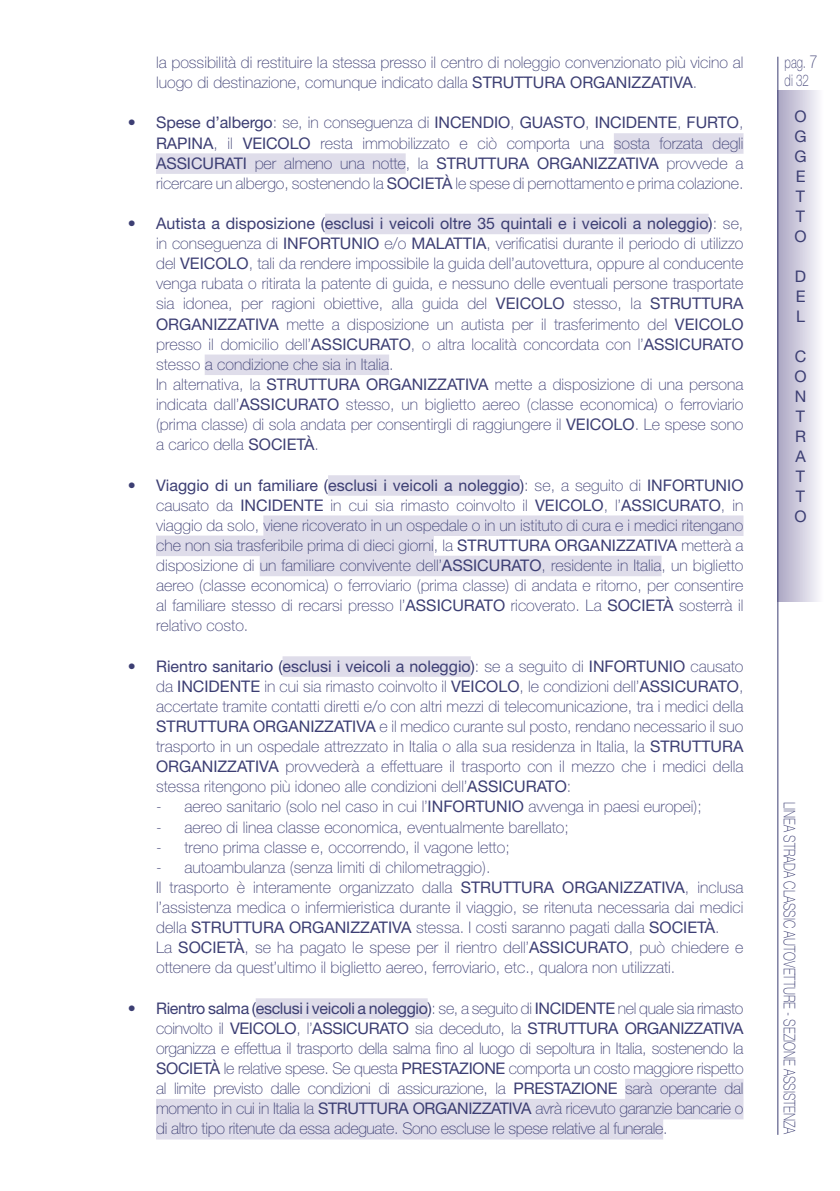
<style>
.page{position:relative;width:840px;height:1191px;background:#fff}
.page>*{position:absolute;margin:0;border:0;box-sizing:border-box;transform-origin:0 0}
.t1{font:100 16.2px/18px "Helvetica Neue LT Std";color:#3c3e73;scale:.71 1}
.t2{font:100 16px/20.2px "Helvetica Neue LT Std";color:#3c3e73;text-align:justify}
.t3{font:100 16px "Helvetica Neue LT Std";color:#3c3e73;scale:.74 1}
.t4{font:16px/20px "Helvetica Neue LT Std";color:#3c3e73;text-align:justify}
.s1{font-weight:400}
.s2{font-size:18px}
</style>
<div class="page">
<div style="left:613px;top:133px;width:130px;height:21px;background:#dfddea"></div>
<div style="left:156px;top:153px;width:249px;height:21px;background:#dfddea"></div>
<div style="left:325px;top:214px;width:383px;height:20px;background:#dfddea"></div>
<div style="left:204px;top:354px;width:185px;height:21px;background:#dfddea"></div>
<div style="left:328px;top:475px;width:191px;height:21px;background:#dfddea"></div>
<div style="left:263px;top:515px;width:480px;height:21px;background:#dfddea"></div>
<div style="left:156px;top:535px;width:277px;height:21px;background:#dfddea"></div>
<div style="left:259px;top:556px;width:402px;height:20px;background:#dfddea"></div>
<div style="left:282px;top:656px;width:188px;height:21px;background:#dfddea"></div>
<div style="left:255px;top:998px;width:172px;height:20px;background:#dfddea"></div>
<div style="left:624px;top:1078px;width:119px;height:21px;background:#dfddea"></div>
<div style="left:156px;top:1098px;width:587px;height:21px;background:#dfddea"></div>
<div style="left:156px;top:1119px;width:506px;height:20px;background:#dfddea"></div>
<div style="left:777px;top:91px;width:46px;height:510px;background:linear-gradient(to right,#a9a5c2,#faf9fd)"></div>
<hr style="left:777px;top:57px;width:1px;height:1077px;background:#3c3e73">
<p class="t2" style="left:156px;top:52px;width:588px">la possibilità di restituire la stessa presso il centro di noleggio convenzionato più vicino al luogo di destinazione, comunque indicato dalla <span class="s1">STRUTTURA ORGANIZZATIVA</span>.</p>
<p class="t2" style="left:156px;top:113px;width:588px;text-indent:-28px">• <span class="s1">Spese d’albergo</span>: se, in conseguenza di <span class="s1">INCENDIO</span>, <span class="s1">GUASTO</span>, <span class="s1">INCIDENTE</span>, <span class="s1">FURTO</span>, <span class="s1">RAPINA</span>, il <span class="s1">VEICOLO</span> resta immobilizzato e ciò comporta una sosta forzata degli <span class="s1">ASSICURATI</span> per almeno una notte, la <span class="s1">STRUTTURA ORGANIZZATIVA</span> provvede a ricercare un albergo, sostenendo la <span class="s1">SOCIETÀ</span> le spese di pernottamento e prima colazione.</p>
<p class="t2" style="left:156px;top:213px;width:588px;text-align:left;text-indent:-28px">• <span class="s1">Autista a disposizione (esclusi i veicoli oltre 35 quintali e i veicoli a noleggio)</span>: se, in conseguenza di <span class="s1">INFORTUNIO</span> e/o <span class="s1">MALATTIA</span>, verificatisi durante il periodo di utilizzo del <span class="s1">VEICOLO</span>, tali da rendere impossibile la guida dell’autovettura, oppure al conducente venga rubata o ritirata la patente di guida, e nessuno delle eventuali persone trasportate sia idonea, per ragioni obiettive, alla guida del <span class="s1">VEICOLO</span> stesso, la <span class="s1">STRUTTURA ORGANIZZATIVA</span> mette a disposizione un autista per il trasferimento del <span class="s1">VEICOLO </span>presso il domicilio dell’<span class="s1">ASSICURATO</span>, o altra località concordata con l’<span class="s1">ASSICURATO </span>stesso a condizione che sia in Italia.<br>In alternativa, la <span class="s1">STRUTTURA ORGANIZZATIVA</span> mette a disposizione di una persona indicata dall’<span class="s1">ASSICURATO</span> stesso, un biglietto aereo (classe economica) o ferroviario (prima classe) di sola andata per consentirgli di raggiungere il <span class="s1">VEICOLO</span>. Le spese sono a carico della <span class="s1">SOCIETÀ</span>.</p>
<p class="t2" style="left:156px;top:475px;width:588px;text-indent:-28px">• <span class="s1">Viaggio di un familiare (esclusi i veicoli a noleggio)</span>: se, a seguito di <span class="s1">INFORTUNIO </span>causato da <span class="s1">INCIDENTE</span> in cui sia rimasto coinvolto il <span class="s1">VEICOLO</span>, l’<span class="s1">ASSICURATO</span>, in viaggio da solo, viene ricoverato in un ospedale o in un istituto di cura e i medici ritengano che non sia trasferibile prima di dieci giorni, la <span class="s1">STRUTTURA ORGANIZZATIVA</span> metterà a disposizione di un familiare convivente dell’<span class="s1">ASSICURATO</span>, residente in Italia, un biglietto aereo (classe economica) o ferroviario (prima classe) di andata e ritorno, per consentire al familiare stesso di recarsi presso l’<span class="s1">ASSICURATO</span> ricoverato. La <span class="s1">SOCIETÀ</span> sosterrà il relativo costo.</p>
<p class="t2" style="left:156px;top:656px;width:588px;text-indent:-28px">• <span class="s1">Rientro sanitario (esclusi i veicoli a noleggio)</span>: se a seguito di <span class="s1">INFORTUNIO</span> causato da <span class="s1">INCIDENTE</span> in cui sia rimasto coinvolto il <span class="s1">VEICOLO</span>, le condizioni dell’<span class="s1">ASSICURATO</span>, accertate tramite contatti diretti e/o con altri mezzi di telecomunicazione, tra i medici della <span class="s1">STRUTTURA ORGANIZZATIVA</span> e il medico curante sul posto, rendano necessario il suo trasporto in un ospedale attrezzato in Italia o alla sua residenza in Italia, la <span class="s1">STRUTTURA ORGANIZZATIVA</span> provvederà a effettuare il trasporto con il mezzo che i medici della stessa ritengono più idoneo alle condizioni dell’<span class="s1">ASSICURATO</span>:</p>
<p class="t2" style="left:156px;top:796px;width:547px">- aereo sanitario (solo nel caso in cui l’<span class="s1">INFORTUNIO</span> avvenga in paesi europei);</p>
<p class="t2" style="left:156px;top:816px;width:414px">- aereo di linea classe economica, eventualmente barellato;</p>
<p class="t2" style="left:156px;top:837px;width:355px">- treno prima classe e, occorrendo, il vagone letto;</p>
<p class="t2" style="left:156px;top:857px;width:588px;text-align:left">- autoambulanza (senza limiti di chilometraggio).<br>Il trasporto è interamente organizzato dalla <span class="s1">STRUTTURA ORGANIZZATIVA</span>, inclusa l’assistenza medica o infermieristica durante il viaggio, se ritenuta necessaria dai medici della <span class="s1">STRUTTURA ORGANIZZATIVA</span> stessa. I costi saranno pagati dalla <span class="s1">SOCIETÀ</span>.<br>La <span class="s1">SOCIETÀ</span>, se ha pagato le spese per il rientro dell’<span class="s1">ASSICURATO</span>, può chiedere e ottenere da quest’ultimo il biglietto aereo, ferroviario, etc., qualora non utilizzati.</p>
<p class="t2" style="left:156px;top:997px;width:588px;text-indent:-28px">• <span class="s1">Rientro salma (esclusi i veicoli a noleggio)</span>: se, a seguito di <span class="s1">INCIDENTE</span> nel quale sia rimasto coinvolto il <span class="s1">VEICOLO</span>, l’<span class="s1">ASSICURATO</span> sia deceduto, la <span class="s1">STRUTTURA ORGANIZZATIVA </span>organizza e effettua il trasporto della salma fino al luogo di sepoltura in Italia, sostenendo la <span class="s1">SOCIETÀ</span> le relative spese. Se questa <span class="s1">PRESTAZIONE</span> comporta un costo maggiore rispetto al limite previsto dalle condizioni di assicurazione, la <span class="s1">PRESTAZIONE</span> sarà operante dal momento in cui in Italia la <span class="s1">STRUTTURA ORGANIZZATIVA</span> avrà ricevuto garanzie bancarie o di altro tipo ritenute da essa adeguate. Sono escluse le spese relative al funerale.</p>
<p class="t1" style="left:784px;top:53px;width:48px">pag. <span class="s2">7 </span>di 32</p>
<p class="t4" style="left:794px;top:106px;width:14px">O G G E T T O</p>
<p class="t4" style="left:794px;top:266px;width:13px">D E L</p>
<p class="t4" style="left:794px;top:346px;width:14px">C O N T R A T T O</p>
<p class="t3" style="left:798px;top:802px;width:451px;rotate:90deg">LINEA STRADA CLASSIC AUTOVETTURE - SEZIONE ASSISTENZA</p>
</div>
